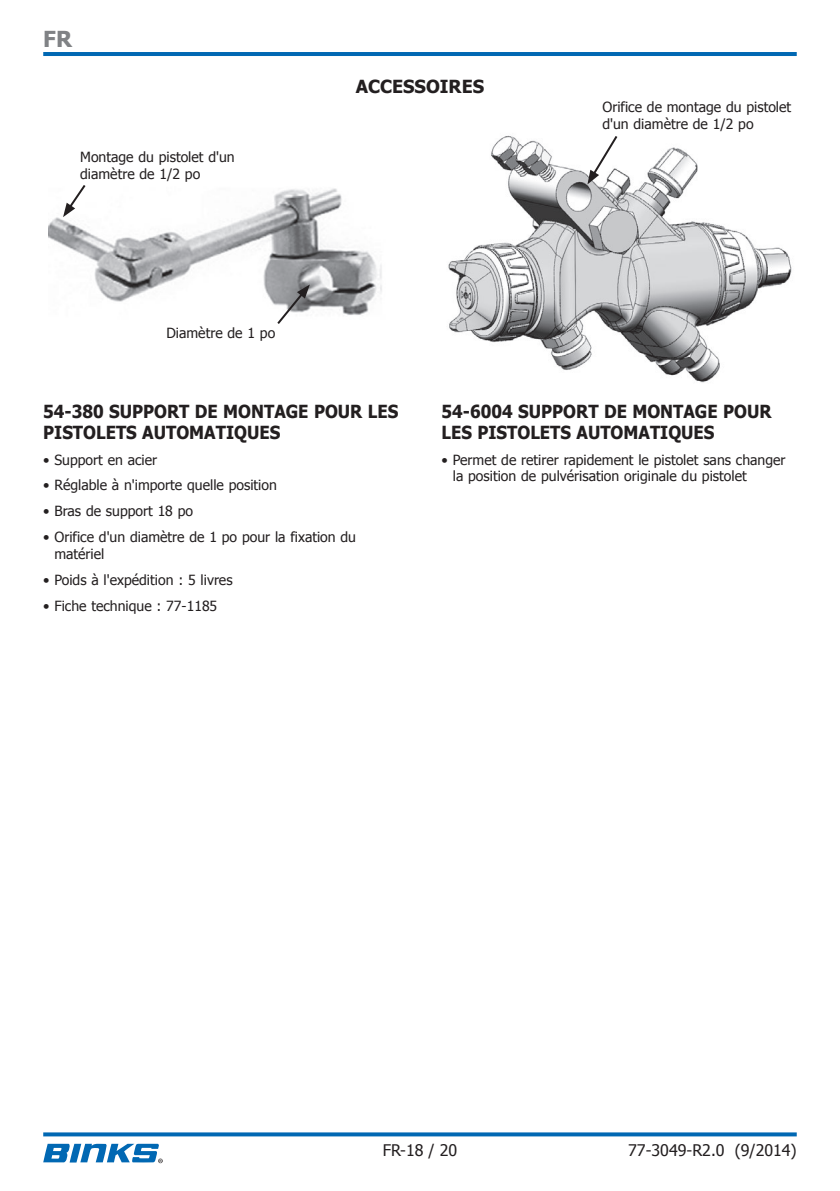
<style>
.page{position:relative;width:840px;height:1191px;background:#fff}
.page>*{position:absolute;margin:0;border:0;box-sizing:border-box;transform-origin:0 0}
.t1{font:700 22px "Tahoma";color:#808285}
.t2{font:700 18px/21.6px "Tahoma";color:#231f20;scale:.93 1}
.t3{font:700 18px "Tahoma";color:#231f20}
.t4{font:16px "Tahoma";color:#231f20}
.t5{font:14px/16.8px "Tahoma";color:#231f20}
</style>
<div class="page">
<hr style="left:43px;top:52px;width:753px;height:4px;background:#0168b3">
<svg style="left:43px;top:1132px;width:753px;height:4px;background:#1b77bb"></svg>
<svg style="left:43px;top:1143px;width:120px;height:20px"></svg>
<img style="left:448px;top:135px;width:344px;height:248px">
<img style="left:49px;top:188px;width:333px;height:127px">
<svg style="left:275px;top:284px;width:34px;height:40px"></svg>
<svg style="left:63px;top:185px;width:24px;height:32px"></svg>
<svg style="left:587px;top:135px;width:32px;height:49px"></svg>
<h1 class="t1" style="left:43px;top:25px;width:30px">FR</h1>
<p class="t5" style="left:80px;top:148px;width:156px">Montage du pistolet d'un diamètre de 1/2 po</p>
<p class="t5" style="left:166px;top:324px;width:110px">Diamètre de 1 po</p>
<p class="t3" style="left:355px;top:75px;width:130px">ACCESSOIRES</p>
<p class="t5" style="left:602px;top:98px;width:190px">Orifice de montage du pistolet d'un diamètre de 1/2 po</p>
<p class="t2" style="left:43px;top:399px;width:383px">54-380 SUPPORT DE MONTAGE POUR LES<br>PISTOLETS AUTOMATIQUES</p>
<p class="t5" style="left:43px;top:451px;width:115px">• Support en acier</p>
<p class="t5" style="left:43px;top:476px;width:235px">• Réglable à n'importe quelle position</p>
<p class="t5" style="left:43px;top:502px;width:151px">• Bras de support 18 po</p>
<p class="t5" style="left:54px;top:528px;width:303px;text-indent:-11px">• Orifice d'un diamètre de 1 po pour la fixation du matériel</p>
<p class="t5" style="left:43px;top:571px;width:191px">• Poids à l'expédition : 5 livres</p>
<p class="t5" style="left:43px;top:596px;width:175px">• Fiche technique : 77-1185</p>
<p class="t2" style="left:441px;top:399px;width:356px">54-6004 SUPPORT DE MONTAGE POUR<br>LES PISTOLETS AUTOMATIQUES</p>
<p class="t5" style="left:452px;top:451px;width:334px;text-indent:-11px">• Permet de retirer rapidement le pistolet sans changer la position de pulvérisation originale du pistolet</p>
<p class="t4" style="left:382px;top:1139px;width:76px">FR-18 / 20</p>
<p class="t4" style="left:628px;top:1139px;width:170px">77-3049-R2.0 (9/2014)</p>
</div>
